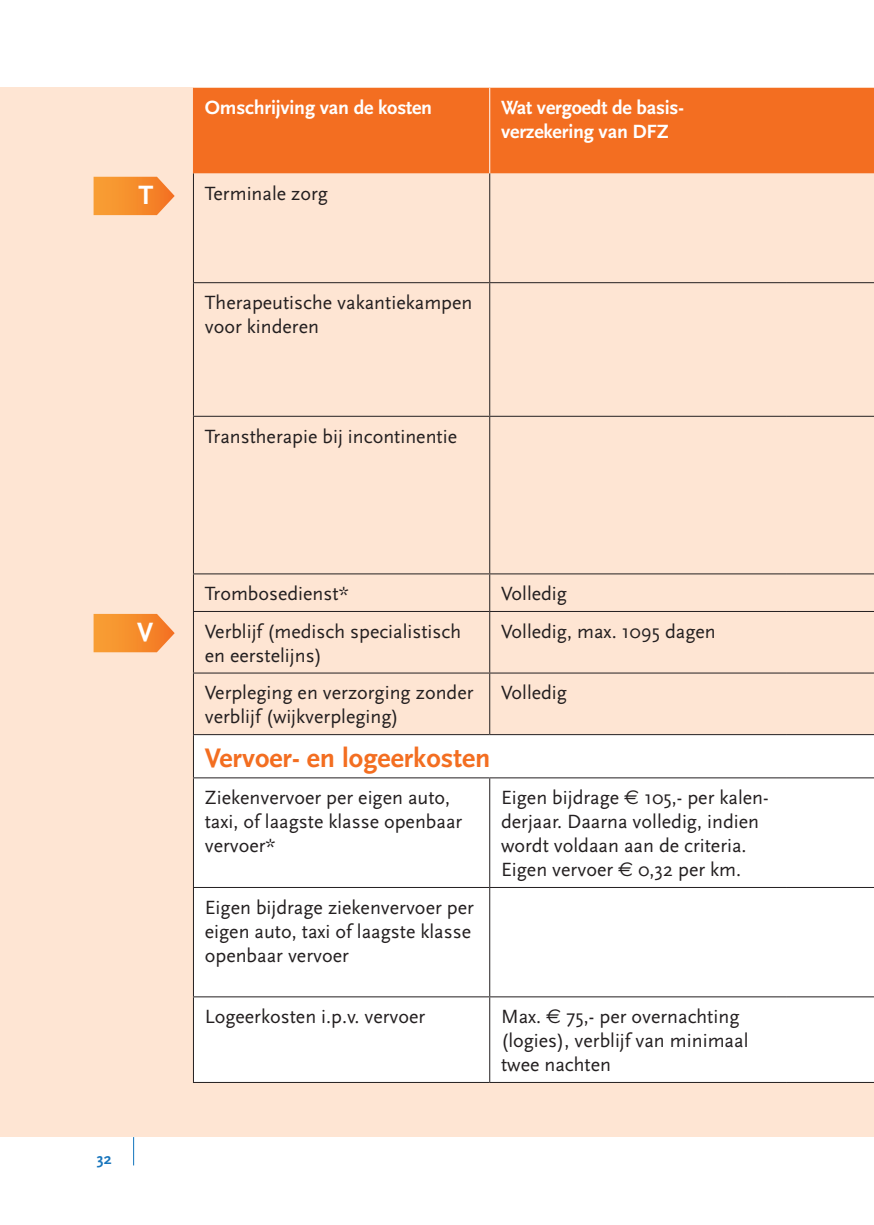
<style>
.page{position:relative;width:874px;height:1225px;background:#fff}
.page>*{position:absolute;margin:0;border:0;box-sizing:border-box;transform-origin:0 0}
.t1{font:700 28px "Scala Sans";color:#f36e21}
.t2{font:700 27.6px "Scala Sans";color:#fff}
.t3{font:20px/24px "Scala Sans";color:#231f20}
.t4{font:700 20px/24px "Scala Sans";letter-spacing:-.01em;color:#fff}
.t5{font:700 16px "Scala Sans";color:#1976bd}
.s1{font-family:"Euro Sans"}
</style>
<div class="page">
<div style="left:0;top:88px;width:873px;height:1049px;background:#fee5d3"></div>
<svg style="left:133px;top:1137px;width:1px;height:28px"></svg>
<svg style="left:93px;top:177px;width:81px;height:38px;background:#f6973e"></svg>
<svg style="left:93px;top:614px;width:81px;height:38px;background:#f6973e"></svg>
<div style="left:194px;top:88px;width:679px;height:85px;background:#f36e21"></div>
<div style="left:194px;top:735px;width:679px;height:347px;background:#fff"></div>
<hr style="left:193px;top:173px;width:1px;height:109px;background:#231f20">
<hr style="left:489px;top:173px;width:1px;height:109px;background:#231f20">
<hr style="left:193px;top:282px;width:296px;height:1px;background:#231f20">
<hr style="left:193px;top:283px;width:1px;height:133px;background:#231f20">
<hr style="left:489px;top:282px;width:296px;height:1px;background:#231f20">
<hr style="left:489px;top:283px;width:1px;height:133px;background:#231f20">
<hr style="left:785px;top:282px;width:88px;height:1px;background:#231f20">
<hr style="left:193px;top:416px;width:296px;height:1px;background:#231f20">
<hr style="left:193px;top:417px;width:1px;height:156px;background:#231f20">
<hr style="left:489px;top:416px;width:296px;height:1px;background:#231f20">
<hr style="left:489px;top:417px;width:1px;height:156px;background:#231f20">
<hr style="left:785px;top:416px;width:88px;height:1px;background:#231f20">
<hr style="left:193px;top:573px;width:296px;height:1px;background:#231f20">
<hr style="left:193px;top:574px;width:1px;height:37px;background:#231f20">
<hr style="left:489px;top:573px;width:296px;height:1px;background:#231f20">
<hr style="left:489px;top:574px;width:1px;height:37px;background:#231f20">
<hr style="left:785px;top:573px;width:88px;height:1px;background:#231f20">
<hr style="left:193px;top:611px;width:296px;height:1px;background:#231f20">
<hr style="left:193px;top:612px;width:1px;height:60px;background:#231f20">
<hr style="left:489px;top:611px;width:296px;height:1px;background:#231f20">
<hr style="left:489px;top:612px;width:1px;height:60px;background:#231f20">
<hr style="left:785px;top:611px;width:88px;height:1px;background:#231f20">
<hr style="left:193px;top:672px;width:296px;height:1px;background:#231f20">
<hr style="left:193px;top:673px;width:1px;height:61px;background:#231f20">
<hr style="left:489px;top:672px;width:296px;height:1px;background:#231f20">
<hr style="left:489px;top:673px;width:1px;height:61px;background:#231f20">
<hr style="left:785px;top:672px;width:88px;height:1px;background:#231f20">
<hr style="left:193px;top:734px;width:296px;height:1px;background:#231f20">
<hr style="left:193px;top:735px;width:1px;height:42px;background:#231f20">
<hr style="left:489px;top:734px;width:296px;height:1px;background:#231f20">
<hr style="left:785px;top:734px;width:88px;height:1px;background:#231f20">
<hr style="left:193px;top:777px;width:296px;height:1px;background:#231f20">
<hr style="left:193px;top:778px;width:1px;height:109px;background:#231f20">
<hr style="left:489px;top:777px;width:296px;height:1px;background:#231f20">
<hr style="left:489px;top:778px;width:1px;height:109px;background:#231f20">
<hr style="left:785px;top:777px;width:88px;height:1px;background:#231f20">
<hr style="left:193px;top:887px;width:296px;height:1px;background:#231f20">
<hr style="left:193px;top:888px;width:1px;height:108px;background:#231f20">
<hr style="left:489px;top:887px;width:296px;height:1px;background:#231f20">
<hr style="left:489px;top:888px;width:1px;height:108px;background:#231f20">
<hr style="left:785px;top:887px;width:88px;height:1px;background:#231f20">
<hr style="left:193px;top:996px;width:296px;height:1px;background:#231f20">
<hr style="left:193px;top:997px;width:1px;height:85px;background:#231f20">
<hr style="left:489px;top:996px;width:296px;height:1px;background:#231f20">
<hr style="left:489px;top:997px;width:1px;height:85px;background:#231f20">
<hr style="left:785px;top:996px;width:88px;height:1px;background:#231f20">
<hr style="left:193px;top:1082px;width:296px;height:1px;background:#231f20">
<hr style="left:489px;top:1082px;width:296px;height:1px;background:#231f20">
<hr style="left:785px;top:1082px;width:88px;height:1px;background:#231f20">
<hr style="left:193px;top:88px;width:1px;height:85px;background:#f36e21">
<hr style="left:489px;top:88px;width:1px;height:85px;background:#fff">
<h2 class="t2" style="left:138px;top:180px;width:16px">T</h2>
<p class="t4" style="left:205px;top:96px;width:229px">Omschrijving van de kosten</p>
<p class="t4" style="left:501px;top:96px;width:184px">Wat vergoedt de basis&shy;verzekering van DFZ</p>
<p class="t3" style="left:205px;top:181px;width:125px">Terminale zorg</p>
<p class="t3" style="left:205px;top:291px;width:269px">Therapeutische vakantiekampen voor kinderen</p>
<p class="t3" style="left:205px;top:424px;width:254px">Transtherapie bij incontinentie</p>
<h2 class="t2" style="left:137px;top:617px;width:18px">V</h2>
<p class="t5" style="left:97px;top:1150px;width:16px">32</p>
<p class="t3" style="left:205px;top:582px;width:145px">Trombosedienst*</p>
<p class="t3" style="left:501px;top:582px;width:67px">Volledig</p>
<p class="t3" style="left:205px;top:619px;width:258px">Verblijf (medisch specialistisch en eerstelijns)</p>
<p class="t3" style="left:501px;top:619px;width:216px">Volledig, max. 1095 dagen</p>
<p class="t3" style="left:205px;top:681px;width:270px">Verpleging en verzorging zonder verblijf (wijkverpleging)</p>
<p class="t3" style="left:501px;top:681px;width:67px">Volledig</p>
<h1 class="t1" style="left:205px;top:742px;width:287px">Vervoer- en logeerkosten</h1>
<p class="t3" style="left:205px;top:786px;width:259px">Ziekenvervoer per eigen auto, taxi, of laagste klasse openbaar vervoer*</p>
<p class="t3" style="left:501px;top:786px;width:269px">Eigen bijdrage <span class="s1">€</span> 105,- per kalen&shy;derjaar. Daarna volledig, indien wordt voldaan aan de criteria.<br>Eigen vervoer <span class="s1">€</span> 0,32 per km.</p>
<p class="t3" style="left:205px;top:895px;width:270px">Eigen bijdrage ziekenvervoer per eigen auto, taxi of laagste klasse openbaar vervoer</p>
<p class="t3" style="left:205px;top:1005px;width:222px">Logeerkosten i.p.v. vervoer</p>
<p class="t3" style="left:501px;top:1005px;width:249px">Max. <span class="s1">€</span> 75,- per overnachting (logies), verblijf van minimaal twee nachten</p>
</div>
